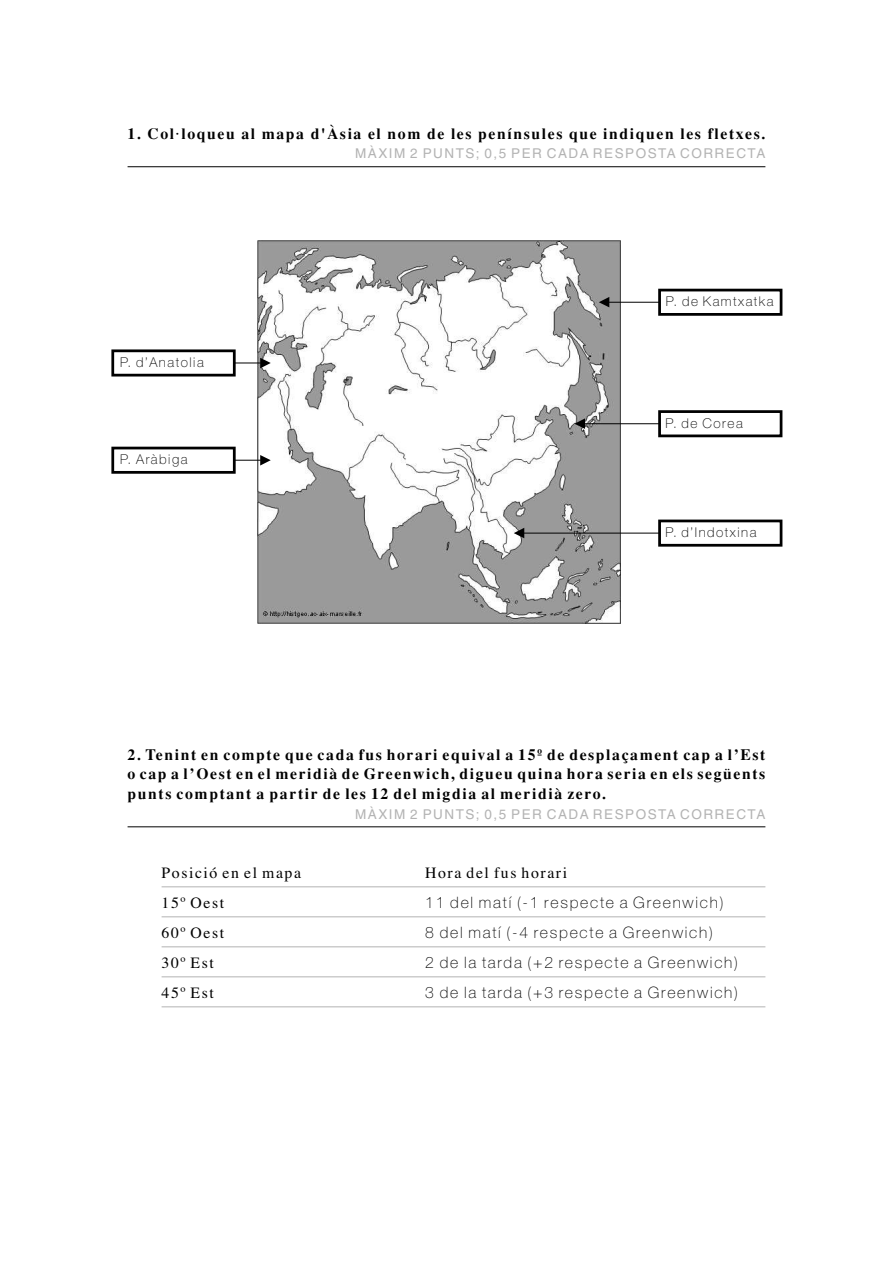
<style>
.page{position:relative;width:893px;height:1263px;background:#fff}
.page>*{position:absolute;margin:0;border:0;box-sizing:border-box;transform-origin:0 0}
.t1{font:700 15.75px/19.5px "Times";letter-spacing:.1em;color:#000;text-align:justify}
.t2{font:100 15.75px "Helvetica Neue";letter-spacing:.11em;color:#000}
.t3{font:15.75px "Times";letter-spacing:.1em;color:#000}
.t4{font:13.5px "Helvetica";letter-spacing:.11em;color:#b3b3b3}
.t5{font:100 13.5px "Helvetica Neue";letter-spacing:.11em;color:#000}
.t6{font:italic 10.8px "Helvetica";letter-spacing:-.005em;color:#000}
</style>
<div class="page">
<hr style="left:128px;top:166px;width:637px;height:1px;background:#000">
<hr style="left:128px;top:826px;width:637px;height:1px;background:#000">
<hr style="left:162px;top:886px;width:603px;height:1px;background:#b3b3b3">
<hr style="left:162px;top:916px;width:603px;height:1px;background:#b3b3b3">
<hr style="left:162px;top:946px;width:603px;height:1px;background:#b3b3b3">
<hr style="left:162px;top:976px;width:603px;height:1px;background:#b3b3b3">
<hr style="left:162px;top:1006px;width:603px;height:1px;background:#b3b3b3">
<img style="left:257px;top:240px;width:363px;height:383px">
<div style="left:111px;top:349px;width:125px;height:27px;border:3px solid #000"></div>
<div style="left:658px;top:520px;width:124px;height:27px;border:3px solid #000"></div>
<div style="left:111px;top:447px;width:125px;height:27px;border:3px solid #000"></div>
<div style="left:658px;top:410px;width:124px;height:27px;border:3px solid #000"></div>
<svg style="left:234px;top:358px;width:37px;height:10px"></svg>
<svg style="left:234px;top:455px;width:37px;height:10px"></svg>
<hr style="left:585px;top:423px;width:75px;height:1px;background:#000">
<svg style="left:574px;top:418px;width:11px;height:11px"></svg>
<hr style="left:524px;top:533px;width:136px;height:1px;background:#000">
<svg style="left:514px;top:528px;width:10px;height:10px"></svg>
<div style="left:658px;top:289px;width:124px;height:27px;border:3px solid #000"></div>
<hr style="left:609px;top:302px;width:51px;height:1px;background:#000">
<svg style="left:599px;top:297px;width:10px;height:10px"></svg>
<p class="t1" style="left:128px;top:123px;width:639px">1. Col·loqueu al mapa d'Àsia el nom de les penínsules que indiquen les fletxes.</p>
<p class="t4" style="left:355px;top:148px;width:412px">MÀXIM 2 PUNTS; 0,5 PER CADA RESPOSTA CORRECTA</p>
<p class="t5" style="left:120px;top:357px;width:85px">P. d’Anatolia</p>
<p class="t5" style="left:120px;top:454px;width:69px">P. Aràbiga</p>
<p class="t5" style="left:666px;top:296px;width:109px">P. de Kamtxatka</p>
<p class="t5" style="left:665px;top:418px;width:79px">P. de Corea</p>
<p class="t5" style="left:665px;top:527px;width:92px">P. d’Indotxina</p>
<p class="t1" style="left:128px;top:744px;width:639px">2. Tenint en compte que cada fus horari equival a 15º de desplaçament cap a l’Est o cap a l’Oest en el meridià de Greenwich, digueu quina hora seria en els següents punts comptant a partir de les 12 del migdia al meridià zero.</p>
<p class="t4" style="left:355px;top:810px;width:412px">MÀXIM 2 PUNTS; 0,5 PER CADA RESPOSTA CORRECTA</p>
<p class="t6" style="left:161px;top:866px;width:53px">Pàgina 1/3</p>
<p class="t3" style="left:162px;top:863px;width:141px">Posició en el mapa</p>
<p class="t3" style="left:425px;top:863px;width:143px">Hora del fus horari</p>
<p class="t3" style="left:162px;top:893px;width:64px">15º Oest</p>
<p class="t2" style="left:425px;top:897px;width:300px">11 del matí (-1 respecte a Greenwich)</p>
<p class="t3" style="left:162px;top:923px;width:64px">60º Oest</p>
<p class="t2" style="left:425px;top:927px;width:289px">8 del matí (-4 respecte a Greenwich)</p>
<p class="t3" style="left:162px;top:953px;width:54px">30º Est</p>
<p class="t2" style="left:425px;top:957px;width:314px">2 de la tarda (+2 respecte a Greenwich)</p>
<p class="t3" style="left:162px;top:983px;width:54px">45º Est</p>
<p class="t2" style="left:425px;top:987px;width:314px">3 de la tarda (+3 respecte a Greenwich)</p>
</div>
